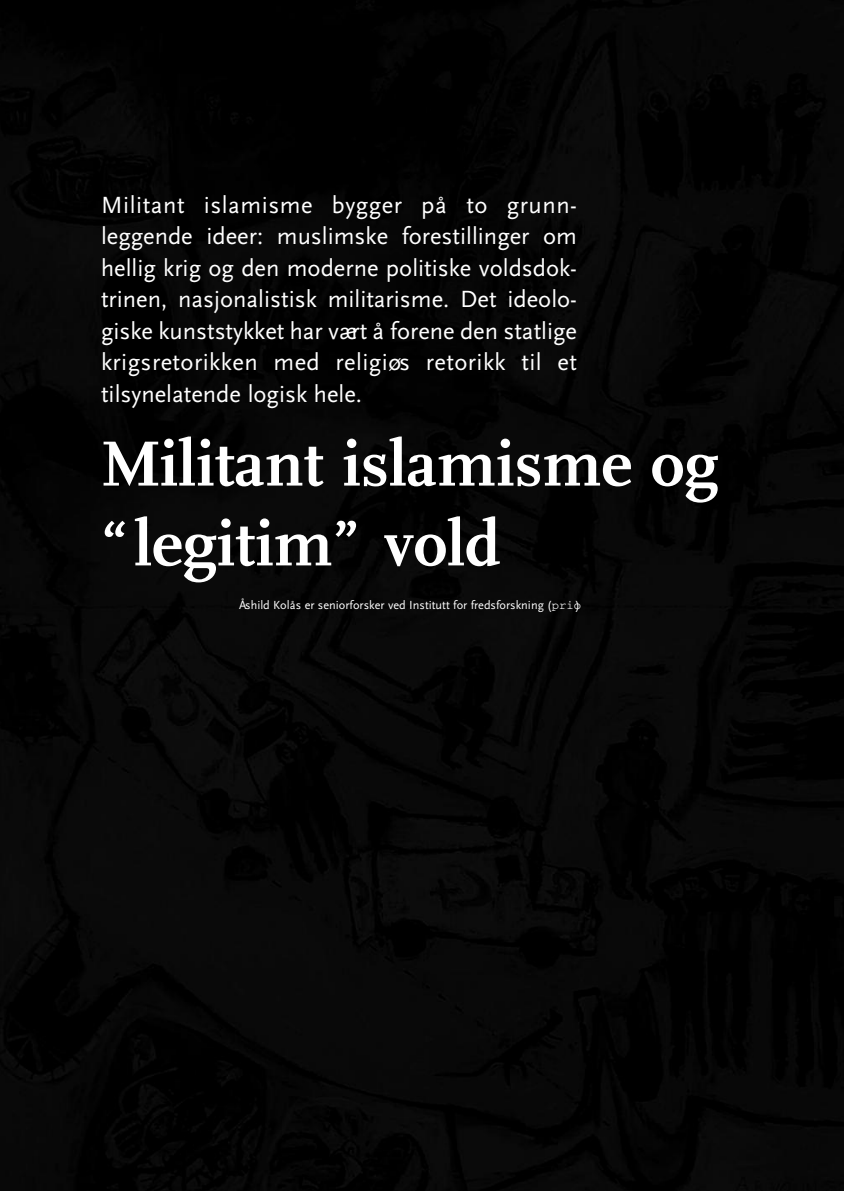
<style>
.page{position:relative;width:844px;height:1191px;background:#fff}
.page>*{position:absolute;margin:0;border:0;box-sizing:border-box;transform-origin:0 0}
.t1{font:700 66.5px/79.8px "Scala";color:#fff}
.t2{font:24.5px/31.5px "Scala Sans";color:#fff;text-align:justify}
.t3{font:12.25px "Scala Sans";color:#fff}
.s1{font-family:"Courier"}
</style>
<div class="page">
<div style="left:0;top:0;width:843px;height:1191px;background:#060606"></div>
<p class="t2" style="left:101px;top:189px;width:477px">Militant islamisme bygger på to grunn&shy;leggende ideer: muslimske forestillinger om hellig krig og den moderne politiske voldsdok&shy;trinen, nasjonalistisk militarisme. Det ideolo&shy;giske kunststykket har vært å forene den statlige krigsretorikken med religiøs retorikk til et tilsynelatende logisk hele.</p>
<h1 class="t1" style="left:101px;top:424px;width:618px">Militant islamisme og “legitim” vold</h1>
<p class="t3" style="left:239px;top:598px;width:343px">Åshild Kolås er seniorforsker ved Institutt for fredsforskning (<span class="s1">prio</span>)</p>
</div>
